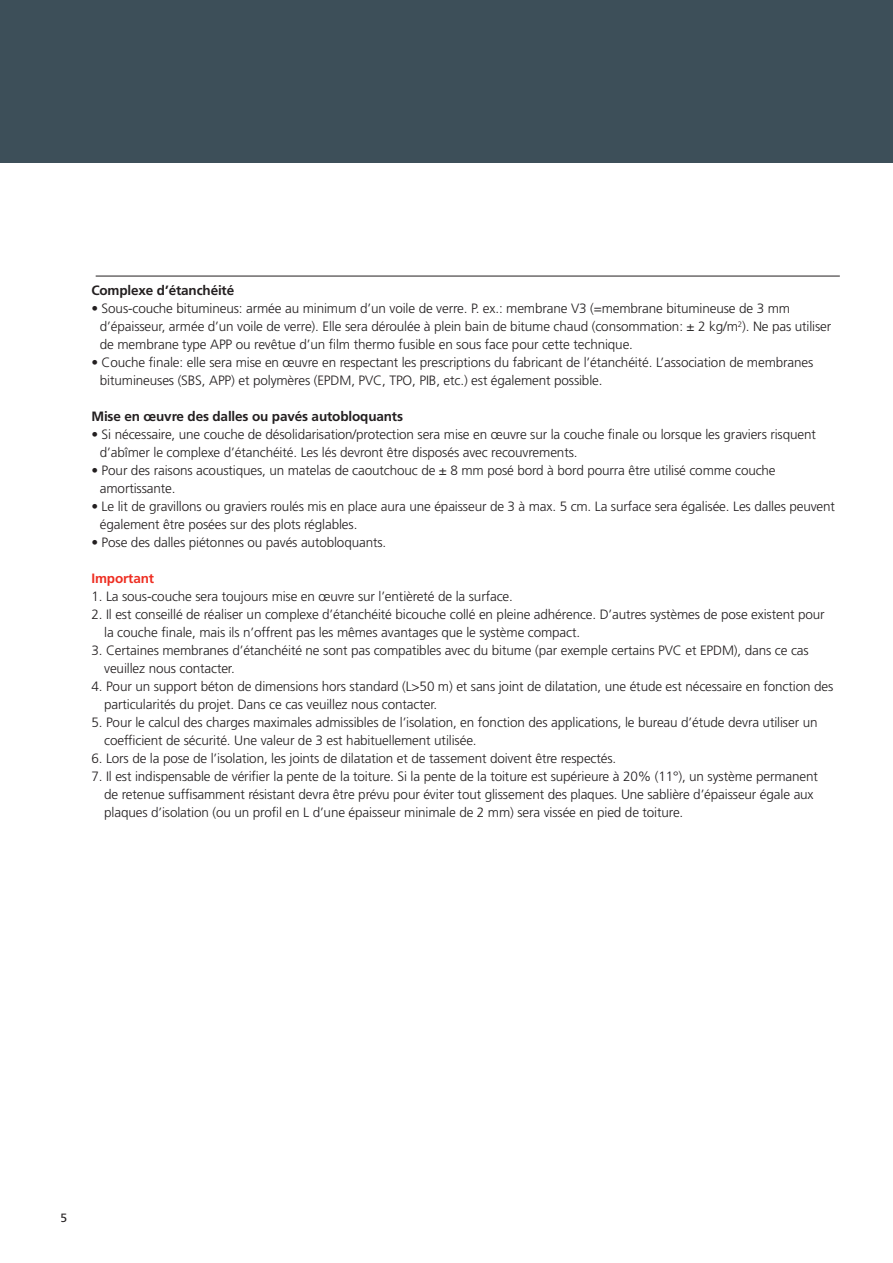
<style>
.page{position:relative;width:893px;height:1263px;background:#fff}
.page>*{position:absolute;margin:0;border:0;box-sizing:border-box;transform-origin:0 0}
.t1{font:300 13.5px/18px "Frutiger LT Std";letter-spacing:-.01em;color:#231f20}
.t2{font:700 13.5px "Frutiger LT Std";letter-spacing:-.01em;color:#231f20}
.t3{font:700 13.5px "Frutiger LT Std";letter-spacing:-.01em;color:#ee2e22}
.t4{font:12px "Frutiger LT Std";color:#231f20}
</style>
<div class="page">
<div style="left:0;top:0;width:893px;height:162px;background:#3d4f59"></div>
<hr style="left:96px;top:276px;width:744px;height:1px;background:#231f20">
<p class="t2" style="left:91px;top:282px;width:144px">Complexe d’étanchéité</p>
<p class="t1" style="left:100px;top:300px;width:733px;text-indent:-9px">• Sous-couche bitumineus: armée au minimum d’un voile de verre. P. ex.: membrane V3 (=membrane bitumineuse de 3 mm d’épaisseur, armée d’un voile de verre). Elle sera déroulée à plein bain de bitume chaud (consommation: ± 2 kg/m<sup>2</sup>). Ne pas utiliser de membrane type APP ou revêtue d’un film thermo fusible en sous face pour cette technique.</p>
<p class="t1" style="left:100px;top:354px;width:715px;text-indent:-9px">• Couche finale: elle sera mise en œuvre en respectant les prescriptions du fabricant de l’étanchéité. L’association de membranes bitumineuses (SBS, APP) et polymères (EPDM, PVC, TPO, PIB, etc.) est également possible.</p>
<p class="t2" style="left:91px;top:408px;width:313px">Mise en œuvre des dalles ou pavés autobloquants</p>
<p class="t1" style="left:100px;top:426px;width:717px;text-indent:-9px">• Si nécessaire, une couche de désolidarisation/protection sera mise en œuvre sur la couche finale ou lorsque les graviers risquent d’abîmer le complexe d’étanchéité. Les lés devront être disposés avec recouvrements.</p>
<p class="t1" style="left:100px;top:462px;width:677px;text-indent:-9px">• Pour des raisons acoustiques, un matelas de caoutchouc de ± 8 mm posé bord à bord pourra être utilisé comme couche amortissante.</p>
<p class="t1" style="left:100px;top:498px;width:737px;text-indent:-9px">• Le lit de gravillons ou graviers roulés mis en place aura une épaisseur de 3 à max. 5 cm. La surface sera égalisée. Les dalles peuvent également être posées sur des plots réglables.</p>
<p class="t1" style="left:91px;top:534px;width:296px">• Pose des dalles piétonnes ou pavés autobloquants.</p>
<p class="t3" style="left:91px;top:570px;width:64px">Important</p>
<p class="t1" style="left:91px;top:588px;width:423px">1. La sous-couche sera toujours mise en œuvre sur l’entièreté de la surface.</p>
<p class="t1" style="left:104px;top:606px;width:722px;text-indent:-13px">2. Il est conseillé de réaliser un complexe d’étanchéité bicouche collé en pleine adhérence. D’autres systèmes de pose existent pour la couche finale, mais ils n’offrent pas les mêmes avantages que le système compact.</p>
<p class="t1" style="left:104px;top:642px;width:706px;text-indent:-13px">3. Certaines membranes d’étanchéité ne sont pas compatibles avec du bitume (par exemple certains PVC et EPDM), dans ce cas veuillez nous contacter.</p>
<p class="t1" style="left:104px;top:678px;width:731px;text-indent:-13px">4. Pour un support béton de dimensions hors standard (L&gt;50 m) et sans joint de dilatation, une étude est nécessaire en fonction des particularités du projet. Dans ce cas veuillez nous contacter.</p>
<p class="t1" style="left:104px;top:714px;width:715px;text-indent:-13px">5. Pour le calcul des charges maximales admissibles de l’isolation, en fonction des applications, le bureau d’étude devra utiliser un coefficient de sécurité. Une valeur de 3 est habituellement utilisée.</p>
<p class="t1" style="left:91px;top:750px;width:526px">6. Lors de la pose de l’isolation, les joints de dilatation et de tassement doivent être respectés.</p>
<p class="t1" style="left:104px;top:768px;width:715px;text-indent:-13px">7. Il est indispensable de vérifier la pente de la toiture. Si la pente de la toiture est supérieure à 20% (11°), un système permanent de retenue suffisamment résistant devra être prévu pour éviter tout glissement des plaques. Une sablière d’épaisseur égale aux plaques d’isolation (ou un profil en L d’une épaisseur minimale de 2 mm) sera vissée en pied de toiture.</p>
<p class="t4" style="left:61px;top:1210px;width:8px">5</p>
</div>
